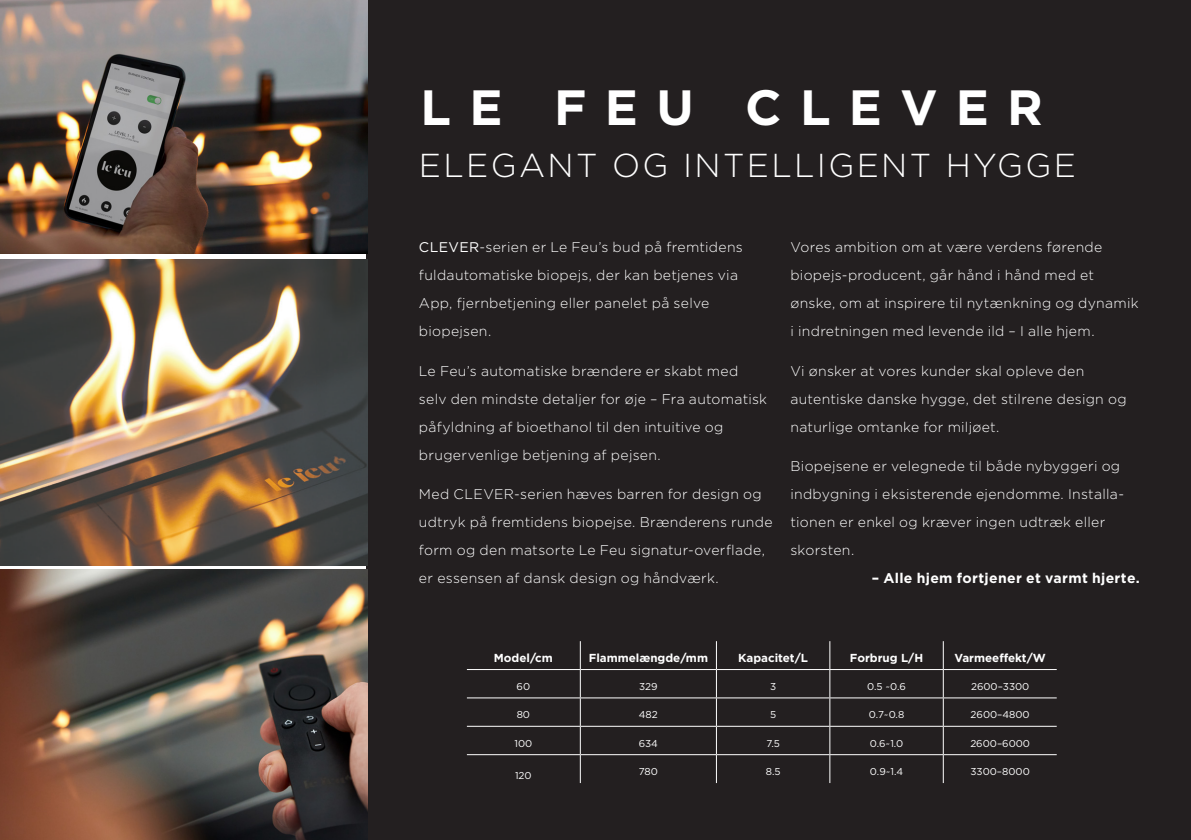
<style>
.page{position:relative;width:1191px;height:840px;background:#fff}
.page>*{position:absolute;margin:0;border:0;box-sizing:border-box;transform-origin:0 0}
.DISPLAY{font:700 49.4px "Gotham";letter-spacing:.37em;color:#fff}
.Main_Section{font:300 33.2px "Gotham";letter-spacing:.07em;color:#fff}
.t1{font:300 14px/28px "Gotham";letter-spacing:.02em;color:#fff}
.t2{font:700 14px "Gotham";letter-spacing:.025em;color:#fff}
.t3{font:700 11.6px "Gotham";color:#fff}
.t4{font:10px "Gotham";color:#fff}
.s1{font-weight:400}
</style>
<div class="page">
<div style="left:366px;top:0;width:825px;height:839px;background:#231f20"></div>
<img style="left:0;top:0;width:367px;height:253px">
<img style="left:0;top:260px;width:367px;height:305px">
<img style="left:0;top:569px;width:367px;height:270px">
<hr style="left:467px;top:668px;width:113px;height:1px;background:#fff">
<hr style="left:580px;top:668px;width:136px;height:1px;background:#fff">
<hr style="left:716px;top:668px;width:114px;height:1px;background:#fff">
<hr style="left:830px;top:668px;width:113px;height:1px;background:#fff">
<hr style="left:943px;top:668px;width:113px;height:1px;background:#fff">
<hr style="left:467px;top:697px;width:113px;height:1px;background:#fff">
<hr style="left:580px;top:697px;width:136px;height:1px;background:#fff">
<hr style="left:716px;top:697px;width:114px;height:1px;background:#fff">
<hr style="left:830px;top:697px;width:113px;height:1px;background:#fff">
<hr style="left:943px;top:697px;width:113px;height:1px;background:#fff">
<hr style="left:467px;top:725px;width:113px;height:1px;background:#fff">
<hr style="left:580px;top:725px;width:136px;height:1px;background:#fff">
<hr style="left:716px;top:725px;width:114px;height:1px;background:#fff">
<hr style="left:830px;top:725px;width:113px;height:1px;background:#fff">
<hr style="left:943px;top:725px;width:113px;height:1px;background:#fff">
<hr style="left:467px;top:753px;width:113px;height:1px;background:#fff">
<hr style="left:580px;top:753px;width:136px;height:1px;background:#fff">
<svg style="left:580px;top:641px;width:1px;height:141px"></svg>
<hr style="left:716px;top:753px;width:114px;height:1px;background:#fff">
<svg style="left:716px;top:641px;width:1px;height:141px"></svg>
<hr style="left:830px;top:753px;width:113px;height:1px;background:#fff">
<svg style="left:829px;top:641px;width:1px;height:141px"></svg>
<hr style="left:943px;top:753px;width:113px;height:1px;background:#fff">
<svg style="left:943px;top:641px;width:1px;height:141px"></svg>
<p class="DISPLAY" style="left:420px;top:74px;width:624px">LE FEU CLEVER</p>
<p class="Main_Section" style="left:419px;top:144px;width:658px">ELEGANT OG INTELLIGENT HYGGE</p>
<p class="t1" style="left:419px;top:233px;width:325px"><span class="s1">CLEVER</span>-serien er Le Feu’s bud på fremtidens fuldautomatiske biopejs, der kan betjenes via App, fjernbetjening eller panelet på selve biopejsen.</p>
<p class="t1" style="left:419px;top:356px;width:349px">Le Feu’s automatiske brændere er skabt med selv den mindste detaljer for øje – Fra automatisk påfyldning af bioethanol til den intuitive og brugervenlige betjening af pejsen.</p>
<p class="t1" style="left:419px;top:479px;width:355px">Med CLEVER-serien hæves barren for design og udtryk på fremtidens biopejse. Brænderens runde form og den matsorte Le Feu signatur-overflade, er essensen af dansk design og håndværk.</p>
<p class="t1" style="left:790px;top:233px;width:350px">Vores ambition om at være verdens førende biopejs-producent, går hånd i hånd med et ønske, om at inspirere til nytænkning og dynamik i indretningen med levende ild – I alle hjem.</p>
<p class="t1" style="left:790px;top:356px;width:338px">Vi ønsker at vores kunder skal opleve den autentiske danske hygge, det stilrene design og naturlige omtanke for miljøet.</p>
<p class="t1" style="left:790px;top:451px;width:335px">Biopejsene er velegnede til både nybyggeri og indbygning i eksisterende ejendomme. Installa&shy;tionen er enkel og kræver ingen udtræk eller skorsten.</p>
<p class="t2" style="left:872px;top:568px;width:269px">– Alle hjem fortjener et varmt hjerte.</p>
<p class="t3" style="left:494px;top:649px;width:61px">Model/cm</p>
<p class="t3" style="left:589px;top:649px;width:121px">Flammelængde/mm</p>
<p class="t3" style="left:738px;top:649px;width:71px">Kapacitet/L</p>
<p class="t3" style="left:850px;top:649px;width:75px">Forbrug L/H</p>
<p class="t3" style="left:954px;top:649px;width:93px">Varmeeffekt/W</p>
<p class="t4" style="left:516px;top:679px;width:15px">60</p>
<p class="t4" style="left:639px;top:679px;width:20px">329</p>
<p class="t4" style="left:770px;top:679px;width:8px">3</p>
<p class="t4" style="left:867px;top:679px;width:40px">0.5 ~0.6</p>
<p class="t4" style="left:971px;top:679px;width:60px">2600–3300</p>
<p class="t4" style="left:517px;top:708px;width:15px">80</p>
<p class="t4" style="left:639px;top:708px;width:20px">482</p>
<p class="t4" style="left:770px;top:708px;width:8px">5</p>
<p class="t4" style="left:869px;top:708px;width:37px">0.7~0.8</p>
<p class="t4" style="left:970px;top:708px;width:61px">2600–4800</p>
<p class="t4" style="left:514px;top:736px;width:19px">100</p>
<p class="t4" style="left:639px;top:736px;width:21px">634</p>
<p class="t4" style="left:766px;top:736px;width:15px">7.5</p>
<p class="t4" style="left:870px;top:736px;width:35px">0.6~1.0</p>
<p class="t4" style="left:970px;top:736px;width:61px">2600–6000</p>
<p class="t4" style="left:515px;top:768px;width:18px">120</p>
<p class="t4" style="left:639px;top:764px;width:21px">780</p>
<p class="t4" style="left:765px;top:764px;width:16px">8.5</p>
<p class="t4" style="left:870px;top:764px;width:35px">0.9~1.4</p>
<p class="t4" style="left:970px;top:764px;width:61px">3300–8000</p>
</div>
